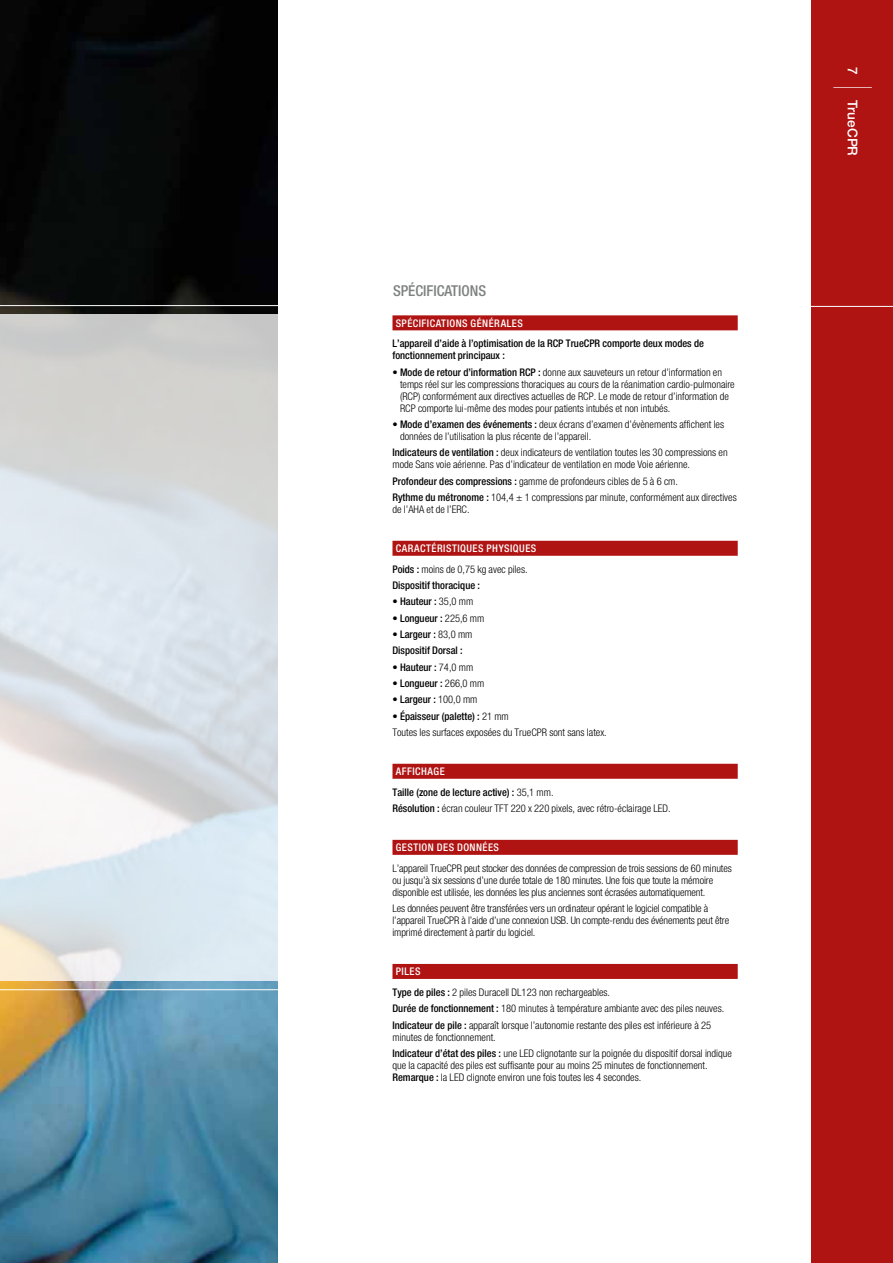
<style>
.page{position:relative;width:893px;height:1263px;background:#fff}
.page>*{position:absolute;margin:0;border:0;box-sizing:border-box;transform-origin:0 0}
.t1{font:300 38.4px "Helvetica Neue LTW1 G";color:#fff;scale:.33 1}
.t2{font:500 condensed 15px "Helvetica Neue LTW1 G";color:#7f8181}
.t3{font:500 13.5px "Helvetica Neue LTW1 G";letter-spacing:.01em;color:#fff}
.t4{font:300 condensed 10.5px/12px "Helvetica Neue LT Std";color:#000}
.t5{font:300 condensed 10.5px/12px "Helvetica Neue LTW1 G";letter-spacing:-.01em;color:#000}
.t6{font:500 condensed 10.5px/12px "Helvetica Neue LTW1 G";color:#000}
.t7{font:500 condensed 10.5px/20.7px "Helvetica Neue LT Std";letter-spacing:.045em;color:#fff}
.s1{font-family:"Helvetica Neue LTW1 G";font-weight:500}
.s2{font-family:"Helvetica Neue LTW1 G";color:#000}
.s3{font-weight:300;color:#000}
.s4{font-family:"Helvetica Neue LT Std";font-weight:300}
.s5{font-weight:500}
.s6{font-family:"Helvetica Neue LT Std"}
.s7{font-weight:500;color:#fff}
</style>
<div class="page">
<img style="left:0;top:0;width:277px;height:1263px">
<div style="left:812px;top:0;width:81px;height:1263px;background:#af1413"></div>
<hr style="left:804px;top:306px;width:89px;height:1px;background:#fff">
<svg style="left:0;top:314px;width:278px;height:666px;background:#dadfe2"></svg>
<hr style="left:0;top:305px;width:304px;height:1px;background:#fff">
<hr style="left:0;top:989px;width:304px;height:1px;background:#fff">
<div style="left:392px;top:315px;width:346px;height:15px;background:#af1413"></div>
<div style="left:392px;top:541px;width:346px;height:15px;background:#af1413"></div>
<div style="left:392px;top:764px;width:346px;height:15px;background:#af1413"></div>
<div style="left:392px;top:840px;width:346px;height:15px;background:#af1413"></div>
<div style="left:392px;top:964px;width:346px;height:15px;background:#af1413"></div>
<h2 class="t2" style="left:393px;top:282px;width:95px">SPÉCIFICATIONS</h2>
<p class="t7" style="left:396px;top:312px;width:129px">SPÉCIFICATIONS GÉNÉRALES</p>
<p class="t6" style="left:392px;top:338px;width:313px">L’appareil d’aide à l’optimisation de la RCP TrueCPR comporte deux modes de fonctionnement principaux :</p>
<p class="t4" style="left:400px;top:366px;width:336px;text-indent:-8px"><span class="s1">• Mode de retour d’information RCP :</span> donne aux sauveteurs un retour d’information en temps réel sur les compressions thoraciques au cours de la réanimation cardio-pulmonaire (RCP) conformément aux directives actuelles de RCP. Le mode de retour d’information de RCP comporte lui-même des modes pour patients intubés et non intubés.</p>
<p class="t4" style="left:400px;top:418px;width:326px;text-indent:-8px"><span class="s1">• Mode d’examen des événements :</span> deux écrans d’examen d’évènements affichent les données de l’utilisation la plus récente de l’appareil.</p>
<p class="t4" style="left:392px;top:446px;width:337px"><span class="s1">Indicateurs de ventilation :</span> deux indicateurs de ventilation toutes les 30 compressions en mode Sans voie aérienne. Pas d’indicateur de ventilation en mode Voie aérienne.</p>
<p class="t4" style="left:392px;top:473px;width:346px;line-height:16.4px"><span class="s1">Profondeur des compressions :</span> gamme de profondeurs cibles de 5 à 6 cm.<br><span class="s1">Rythme du métronome :</span> 104,4 ± 1 compressions par minute, conformément aux directives</p>
<p class="t4" style="left:392px;top:503px;width:79px">de l’AHA et de l’ERC.</p>
<p class="t7" style="left:392px;top:538px;width:145px;text-indent:3px">CARACTÉRISTIQUES PHYSIQUES<br><span class="s2">Poids :</span> <span class="s3">moins de 0,75 kg avec piles.</span></p>
<p class="t6" style="left:392px;top:579px;width:89px">Dispositif thoracique :</p>
<p class="t6" style="left:392px;top:596px;width:82px">• Hauteur : <span class="s4">35,0 mm</span></p>
<p class="t6" style="left:392px;top:612px;width:93px">• Longueur : <span class="s4">225,6 mm</span></p>
<p class="t6" style="left:392px;top:626px;width:81px;line-height:16.4px">• Largeur : <span class="s4">83,0 mm<br></span>Dispositif Dorsal :</p>
<p class="t6" style="left:392px;top:661px;width:82px">• Hauteur : <span class="s4">74,0 mm</span></p>
<p class="t6" style="left:392px;top:677px;width:93px">• Longueur : <span class="s4">266,0 mm</span></p>
<p class="t6" style="left:392px;top:693px;width:87px">• Largeur : <span class="s4">100,0 mm</span></p>
<p class="t5" style="left:392px;top:708px;width:216px;line-height:16.4px"><span class="s5">• Épaisseur (palette) :</span> <span class="s6">21 mm<br></span>Toutes les surfaces exposées du TrueCPR sont sans latex.</p>
<p class="t7" style="left:396px;top:761px;width:50px">AFFICHAGE</p>
<p class="t6" style="left:392px;top:786px;width:163px">Taille (zone de lecture active) : <span class="s4">35,1 mm.</span></p>
<p class="t4" style="left:392px;top:802px;width:280px"><span class="s1">Résolution :</span> écran couleur TFT 220 x 220 pixels, avec rétro-éclairage LED.</p>
<p class="t7" style="left:396px;top:837px;width:105px">GESTION DES DONNÉES</p>
<p class="t5" style="left:392px;top:862px;width:341px">L’appareil TrueCPR peut stocker des données de compression de trois sessions de 60 minutes ou jusqu’à six sessions d’une durée totale de 180 minutes. Une fois que toute la mémoire disponible est utilisée, les données les plus anciennes sont écrasées automatiquement.</p>
<p class="t5" style="left:392px;top:902px;width:338px">Les données peuvent être transférées vers un ordinateur opérant le logiciel compatible à l’appareil TrueCPR à l’aide d’une connexion USB. Un compte-rendu des événements peut être imprimé directement à partir du logiciel.</p>
<p class="t4" style="left:392px;top:961px;width:219px;line-height:20.7px;text-indent:3px"><span class="s7">PILES<br></span><span class="s1">Type de piles :</span> 2 piles Duracell DL123 non rechargeables.</p>
<p class="t4" style="left:392px;top:1000px;width:333px;line-height:16.4px"><span class="s1">Durée de fonctionnement :</span> 180 minutes à température ambiante avec des piles neuves.<br><span class="s1">Indicateur de pile :</span> apparaît lorsque l’autonomie restante des piles est inférieure à 25</p>
<p class="t4" style="left:392px;top:1028px;width:341px;line-height:16.4px">minutes de fonctionnement.<br><span class="s1">Indicateur d’état des piles :</span> une LED clignotante sur la poignée du dispositif dorsal indique</p>
<p class="t4" style="left:392px;top:1059px;width:317px">que la capacité des piles est suffisante pour au moins 25 minutes de fonctionnement.<br><span class="s5">Remarque :</span> la LED clignote environ une fois toutes les 4 secondes.</p>
<p class="t3" style="left:861px;top:67px;width:9px;rotate:90deg">7</p>
<h1 class="t1" style="left:879px;top:86px;width:10px;rotate:90deg">|</h1>
<p class="t3" style="left:861px;top:100px;width:58px;rotate:90deg">TrueCPR</p>
</div>
